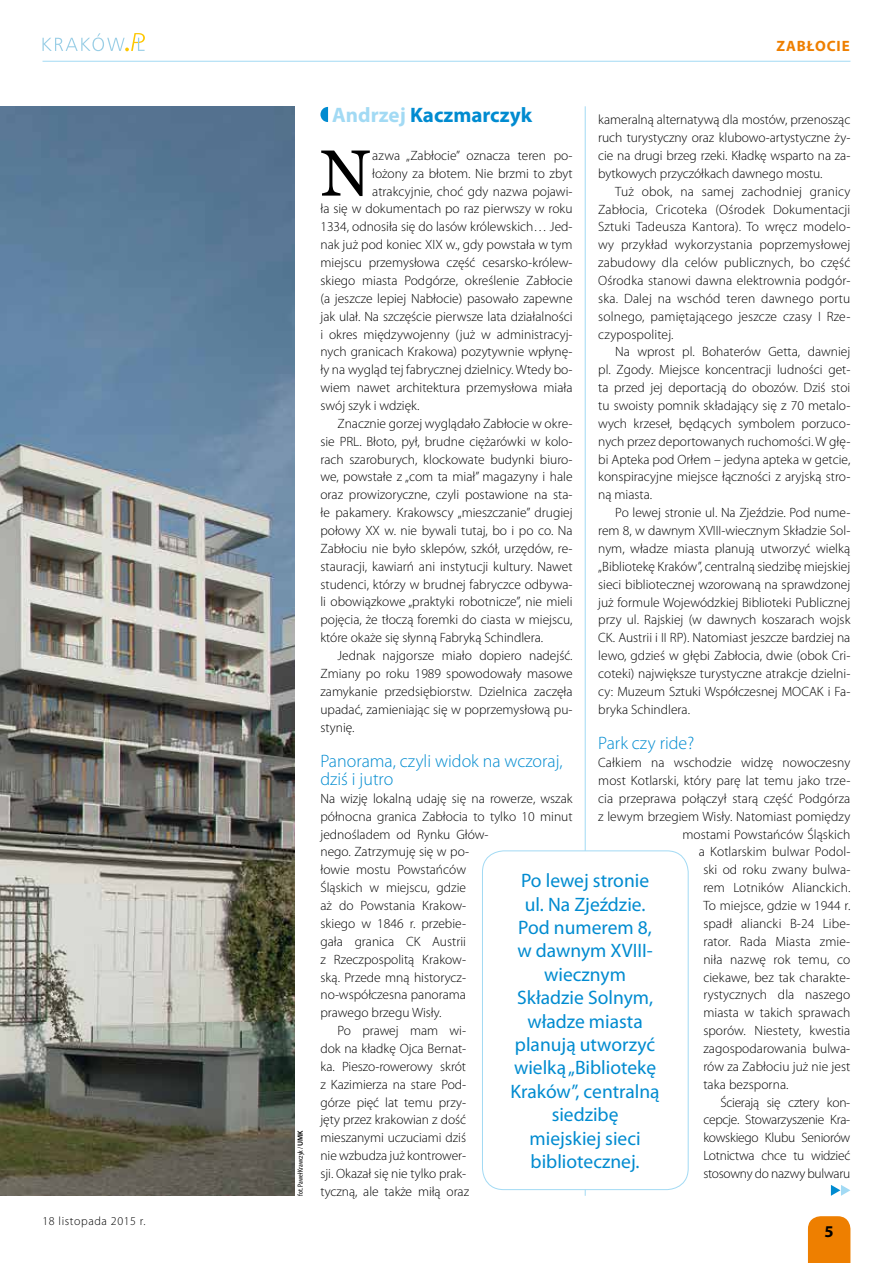
<style>
.page{position:relative;width:893px;height:1263px;background:#fff}
.page>*{position:absolute;margin:0;border:0;box-sizing:border-box;transform-origin:0 0}
.t1{font:65.1px "Georgia";color:#000}
.t2{font:700 21px "Myriad Pro";color:#008bd0}
.t3{font:19.5px/23.4px "Myriad Pro";color:#008bd0;text-align:center}
.t4{font:300 18px/17.9px "Myriad Pro";color:#008bd0}
.t5{font:700 16.5px "Myriad Pro";color:#000}
.t6{font:700 15px "Myriad Pro";color:#ee7f00}
.t7{font:300 13.5px/17.9px "Myriad Pro";color:#000;text-align:justify}
.t8{font:300 13.5px "Myriad Pro";letter-spacing:-.02em;color:#000}
.t9{font:300 12px "Myriad Pro";letter-spacing:.05em;color:#000}
.t10{font:condensed 7.5px "Myriad Pro";letter-spacing:-.005em;color:#000}
.s1{font-weight:600;font-stretch:normal}
.s2{color:#a2daf4}
</style>
<div class="page">
<div style="left:808px;top:1216px;width:42px;height:47px;background:#ee7f00"></div>
<hr style="left:43px;top:61px;width:807px;height:1px;background:#a2daf4">
<svg style="left:43px;top:33px;width:102px;height:18px"></svg>
<img style="left:0;top:106px;width:295px;height:1090px">
<svg style="left:831px;top:1185px;width:19px;height:11px"></svg>
<svg style="left:320px;top:107px;width:8px;height:15px"></svg>
<hr style="left:585px;top:106px;width:1px;height:1090px;background:#a2daf4">
<div style="left:482px;top:851px;width:206px;height:338px;background:#fff;border-radius:21px"></div>
<div style="left:482px;top:850px;width:207px;height:340px;border:1px solid #a2daf4;border-radius:21px"></div>
<p class="t9" style="left:43px;top:1213px;width:105px">18 listopada 2015 r.</p>
<p class="t6" style="left:776px;top:36px;width:11px">zabłocie</p>
<p class="t10" style="left:296px;top:1196px;width:67px;rotate:-90deg">fot. Paweł Krawczyk / <span class="s1">UMK</span></p>
<h2 class="t2" style="left:332px;top:101px;width:201px"><span class="s2">Andrzej</span> Kaczmarczyk</h2>
<h1 class="t1" style="left:320px;top:134px;width:51px">N</h1>
<p class="t7" style="left:372px;top:146px;width:202px">azwa „Zabłocie” oznacza teren po-</p>
<p class="t7" style="left:598px;top:111px;width:254px">kameralną alternatywą dla mostów, przenosząc ruch turystyczny oraz klubowo-artystyczne ży&shy;cie na drugi brzeg rzeki. Kładkę wsparto na za&shy;bytkowych przyczółkach dawnego mostu.</p>
<p class="t7" style="left:598px;top:182px;width:254px;text-indent:17px">Tuż obok, na samej zachodniej granicy Zabłocia, Cricoteka (Ośrodek Dokumentacji Sztuki Tadeusza Kantora). To wręcz modelo&shy;wy przykład wykorzystania poprzemysłowej zabudowy dla celów publicznych, bo część Ośrodka stanowi dawna elektrownia podgór&shy;ska. Dalej na wschód teren dawnego portu solnego, pamiętającego jeszcze czasy I Rze&shy;czypospolitej.</p>
<p class="t7" style="left:598px;top:343px;width:254px;text-indent:17px">Na wprost pl. Bohaterów Getta, dawniej pl. Zgody. Miejsce koncentracji ludności get&shy;ta przed jej deportacją do obozów. Dziś stoi tu swoisty pomnik składający się z 70 metalo&shy;wych krzeseł, będących symbolem porzuco&shy;nych przez deportowanych ruchomości. W głę&shy;bi Apteka pod Orłem – jedyna apteka w getcie, konspiracyjne miejsce łączności z aryjską stro&shy;ną miasta.</p>
<p class="t7" style="left:598px;top:504px;width:254px;text-indent:17px">Po lewej stronie ul. Na Zjeździe. Pod nume&shy;rem 8, w dawnym XVIII-wiecznym Składzie Sol&shy;nym, władze miasta planują utworzyć wielką „Bibliotekę Kraków”, centralną siedzibę miejskiej sieci bibliotecznej wzorowaną na sprawdzonej już formule Wojewódzkiej Biblioteki Publicznej przy ul. Rajskiej (w dawnych koszarach wojsk CK. Austrii i II RP). Natomiast jeszcze bardziej na lewo, gdzieś w głębi Zabłocia, dwie (obok Cri&shy;coteki) największe turystyczne atrakcje dzielni&shy;cy: Muzeum Sztuki Współczesnej MOCAK i Fa&shy;bryka Schindlera.</p>
<h3 class="t4" style="left:598px;top:734px;width:98px">Park czy ride?</h3>
<p class="t7" style="left:598px;top:754px;width:254px">Całkiem na wschodzie widzę nowoczesny</p>
<p class="t7" style="left:598px;top:771px;width:254px">most Kotlarski, który parę lat temu jako trze-</p>
<p class="t7" style="left:598px;top:789px;width:254px">cia przeprawa połączył starą część Podgórza</p>
<p class="t7" style="left:598px;top:807px;width:254px">z lewym brzegiem Wisły. Natomiast pomiędzy</p>
<p class="t7" style="left:682px;top:825px;width:169px">mostami Powstańców Śląskich</p>
<p class="t7" style="left:699px;top:843px;width:153px">a Kotlarskim bulwar Podol-</p>
<p class="t7" style="left:703px;top:861px;width:149px">ski od roku zwany bulwa-</p>
<p class="t7" style="left:703px;top:879px;width:149px">rem Lotników Alianckich.</p>
<p class="t7" style="left:703px;top:896px;width:149px">To miejsce, gdzie w 1944 r.</p>
<p class="t7" style="left:703px;top:914px;width:149px">spadł aliancki B-24 Libe-</p>
<p class="t7" style="left:703px;top:932px;width:149px">rator. Rada Miasta zmie-</p>
<p class="t7" style="left:703px;top:950px;width:149px">niła nazwę rok temu, co</p>
<p class="t7" style="left:703px;top:968px;width:149px">ciekawe, bez tak charakte-</p>
<p class="t7" style="left:703px;top:986px;width:149px">rystycznych dla naszego</p>
<p class="t7" style="left:703px;top:1004px;width:149px">miasta w takich sprawach</p>
<p class="t7" style="left:703px;top:1021px;width:148px">sporów. Niestety, kwestia</p>
<p class="t7" style="left:703px;top:1039px;width:149px">zagospodarowania bulwa-</p>
<p class="t7" style="left:703px;top:1057px;width:148px">rów za Zabłociu już nie jest</p>
<p class="t7" style="left:703px;top:1075px;width:87px">taka bezsporna.</p>
<p class="t8" style="left:720px;top:1094px;width:131px">Ścierają się cztery kon-</p>
<p class="t8" style="left:703px;top:1112px;width:149px">cepcje. Stowarzyszenie Kra-</p>
<p class="t8" style="left:703px;top:1130px;width:149px">kowskiego Klubu Seniorów</p>
<p class="t8" style="left:703px;top:1147px;width:149px">Lotnictwa chce tu widzieć</p>
<p class="t8" style="left:703px;top:1165px;width:149px">stosowny do nazwy bulwaru</p>
<p class="t7" style="left:372px;top:164px;width:202px">łożony za błotem. Nie brzmi to zbyt</p>
<p class="t7" style="left:372px;top:182px;width:202px">atrakcyjnie, choć gdy nazwa pojawi-</p>
<p class="t7" style="left:320px;top:200px;width:254px">ła się w dokumentach po raz pierwszy w roku</p>
<p class="t7" style="left:320px;top:218px;width:254px">1334, odnosiła się do lasów królewskich… Jed-</p>
<p class="t7" style="left:320px;top:236px;width:254px">nak już pod koniec XIX w., gdy powstała w tym</p>
<p class="t7" style="left:320px;top:253px;width:254px">miejscu przemysłowa część cesarsko-królew-</p>
<p class="t7" style="left:320px;top:271px;width:254px">skiego miasta Podgórze, określenie Zabłocie</p>
<p class="t7" style="left:320px;top:289px;width:254px">(a jeszcze lepiej Nabłocie) pasowało zapewne</p>
<p class="t7" style="left:320px;top:307px;width:254px">jak ulał. Na szczęście pierwsze lata działalności</p>
<p class="t7" style="left:320px;top:325px;width:254px">i okres międzywojenny (już w administracyj-</p>
<p class="t7" style="left:320px;top:343px;width:254px">nych granicach Krakowa) pozytywnie wpłynę-</p>
<p class="t7" style="left:320px;top:361px;width:254px">ły na wygląd tej fabrycznej dzielnicy. Wtedy bo-</p>
<p class="t7" style="left:320px;top:379px;width:254px">wiem nawet architektura przemysłowa miała</p>
<p class="t7" style="left:320px;top:396px;width:101px">swój szyk i wdzięk.</p>
<p class="t7" style="left:337px;top:414px;width:237px">Znacznie gorzej wyglądało Zabłocie w okre-</p>
<p class="t7" style="left:320px;top:432px;width:254px">sie PRL. Błoto, pył, brudne ciężarówki w kolo-</p>
<p class="t7" style="left:320px;top:450px;width:254px">rach szaroburych, klockowate budynki biuro-</p>
<p class="t7" style="left:320px;top:468px;width:254px">we, powstałe z „com ta miał” magazyny i hale</p>
<p class="t7" style="left:320px;top:486px;width:254px">oraz prowizoryczne, czyli postawione na sta-</p>
<p class="t7" style="left:320px;top:504px;width:254px">łe pakamery. Krakowscy „mieszczanie” drugiej</p>
<p class="t7" style="left:320px;top:521px;width:254px">połowy XX w. nie bywali tutaj, bo i po co. Na</p>
<p class="t7" style="left:320px;top:539px;width:254px">Zabłociu nie było sklepów, szkół, urzędów, re-</p>
<p class="t7" style="left:320px;top:557px;width:254px">stauracji, kawiarń ani instytucji kultury. Nawet</p>
<p class="t7" style="left:320px;top:575px;width:254px">studenci, którzy w brudnej fabryczce odbywa-</p>
<p class="t7" style="left:320px;top:593px;width:254px">li obowiązkowe „praktyki robotnicze”, nie mieli</p>
<p class="t7" style="left:320px;top:611px;width:254px">pojęcia, że tłoczą foremki do ciasta w miejscu,</p>
<p class="t7" style="left:320px;top:629px;width:224px">które okaże się słynną Fabryką Schindlera.</p>
<p class="t7" style="left:337px;top:646px;width:237px">Jednak najgorsze miało dopiero nadejść.</p>
<p class="t7" style="left:320px;top:664px;width:254px">Zmiany po roku 1989 spowodowały masowe</p>
<p class="t7" style="left:320px;top:682px;width:254px">zamykanie przedsiębiorstw. Dzielnica zaczęła</p>
<p class="t7" style="left:320px;top:700px;width:254px">upadać, zamieniając się w poprzemysłową pu-</p>
<p class="t7" style="left:320px;top:718px;width:36px">stynię.</p>
<h3 class="t4" style="left:320px;top:752px;width:243px">Panorama, czyli widok na wczoraj, dziś i jutro</h3>
<p class="t7" style="left:320px;top:789px;width:254px">Na wizję lokalną udaję się na rowerze, wszak</p>
<p class="t7" style="left:320px;top:807px;width:254px">północna granica Zabłocia to tylko 10 minut</p>
<p class="t7" style="left:320px;top:825px;width:170px">jednośladem od Rynku Głów-</p>
<p class="t7" style="left:320px;top:843px;width:150px">nego. Zatrzymuję się w po-</p>
<p class="t7" style="left:320px;top:861px;width:147px">łowie mostu Powstańców</p>
<p class="t7" style="left:320px;top:879px;width:147px">Śląskich w miejscu, gdzie</p>
<p class="t7" style="left:320px;top:896px;width:147px">aż do Powstania Krakow-</p>
<p class="t7" style="left:320px;top:914px;width:147px">skiego w 1846 r. przebie-</p>
<p class="t7" style="left:320px;top:932px;width:147px">gała granica CK Austrii</p>
<p class="t7" style="left:320px;top:950px;width:147px">z Rzeczpospolitą Krakow-</p>
<p class="t7" style="left:320px;top:968px;width:147px">ską. Przede mną historycz-</p>
<p class="t7" style="left:320px;top:986px;width:147px">no-współczesna panorama</p>
<p class="t7" style="left:320px;top:1004px;width:123px">prawego brzegu Wisły.</p>
<p class="t7" style="left:337px;top:1021px;width:130px">Po prawej mam wi-</p>
<p class="t7" style="left:320px;top:1039px;width:147px">dok na kładkę Ojca Bernat-</p>
<p class="t7" style="left:320px;top:1057px;width:147px">ka. Pieszo-rowerowy skrót</p>
<p class="t7" style="left:320px;top:1075px;width:147px">z Kazimierza na stare Pod-</p>
<p class="t7" style="left:320px;top:1093px;width:147px">górze pięć lat temu przy-</p>
<p class="t7" style="left:320px;top:1111px;width:147px">jęty przez krakowian z dość</p>
<p class="t7" style="left:320px;top:1129px;width:147px">mieszanymi uczuciami dziś</p>
<p class="t7" style="left:320px;top:1146px;width:147px">nie wzbudza już kontrower-</p>
<p class="t7" style="left:320px;top:1164px;width:147px">sji. Okazał się nie tylko prak-</p>
<p class="t7" style="left:320px;top:1182px;width:150px">tyczną, ale także miłą oraz</p>
<h3 class="t3" style="left:510px;top:868px;width:151px">Po lewej stronie ul. Na Zjeździe.<br>Pod numerem 8, w dawnym XVIII&shy;wiecznym<br>Składzie Solnym, władze miasta planują utworzyć wielką „Bibliotekę<br>Kraków”, centralną siedzibę<br>miejskiej sieci bibliotecznej.</h3>
<p class="t5" style="left:825px;top:1221px;width:11px">5</p>
</div>
